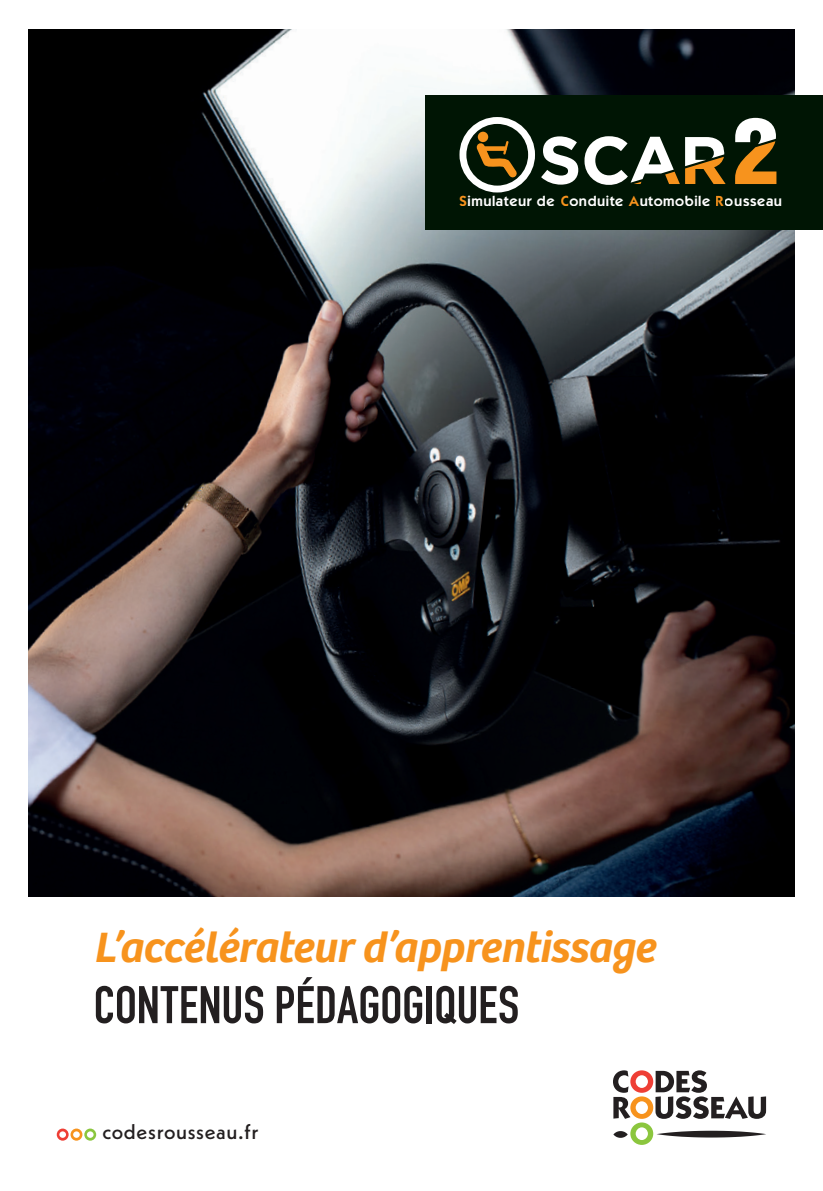
<style>
.page{position:relative;width:823px;height:1191px;background:#fff}
.page>*{position:absolute;margin:0;border:0;box-sizing:border-box;transform-origin:0 0}
.t1{font:700 52px "DIN Condensed";color:#231f20}
.t2{font:italic 600 44px "Bree";letter-spacing:-.01em;color:#f7931d}
.t3{font:500 20.8px "Neue Kabel";letter-spacing:.03em;color:#231f20}
.t4{font:600 14.6px "Itc Kabel";letter-spacing:.04em;color:#fff}
.s1{color:#f7931d}
</style>
<div class="page">
<img style="left:28px;top:29px;width:766px;height:867px">
<svg style="left:57px;top:1128px;width:39px;height:12px"></svg>
<svg style="left:613px;top:1070px;width:152px;height:74px"></svg>
<div style="left:425px;top:96px;width:397px;height:134px;background:#001504"></div>
<div style="left:477px;top:132px;width:11px;height:10px;background:#f7931d;border-radius:50%"></div>
<svg style="left:472px;top:139px;width:50px;height:43px"></svg>
<div style="left:459px;top:117px;width:75px;height:75px;border:7px solid #fff;border-radius:50%"></div>
<svg style="left:541px;top:136px;width:37px;height:49px"></svg>
<svg style="left:584px;top:136px;width:141px;height:49px"></svg>
<svg style="left:735px;top:118px;width:41px;height:66px"></svg>
<p class="t4" style="left:459px;top:192px;width:324px"><span class="s1">S</span>imulateur de <span class="s1">C</span>onduite <span class="s1">A</span>utomobile <span class="s1">R</span>ousseau</p>
<p class="t2" style="left:94px;top:921px;width:562px">L’accélérateur d’apprentissage</p>
<p class="t1" style="left:94px;top:970px;width:427px">CONTENUS PÉDAGOGIQUES</p>
<p class="t3" style="left:102px;top:1118px;width:157px">codesrousseau.fr</p>
</div>
